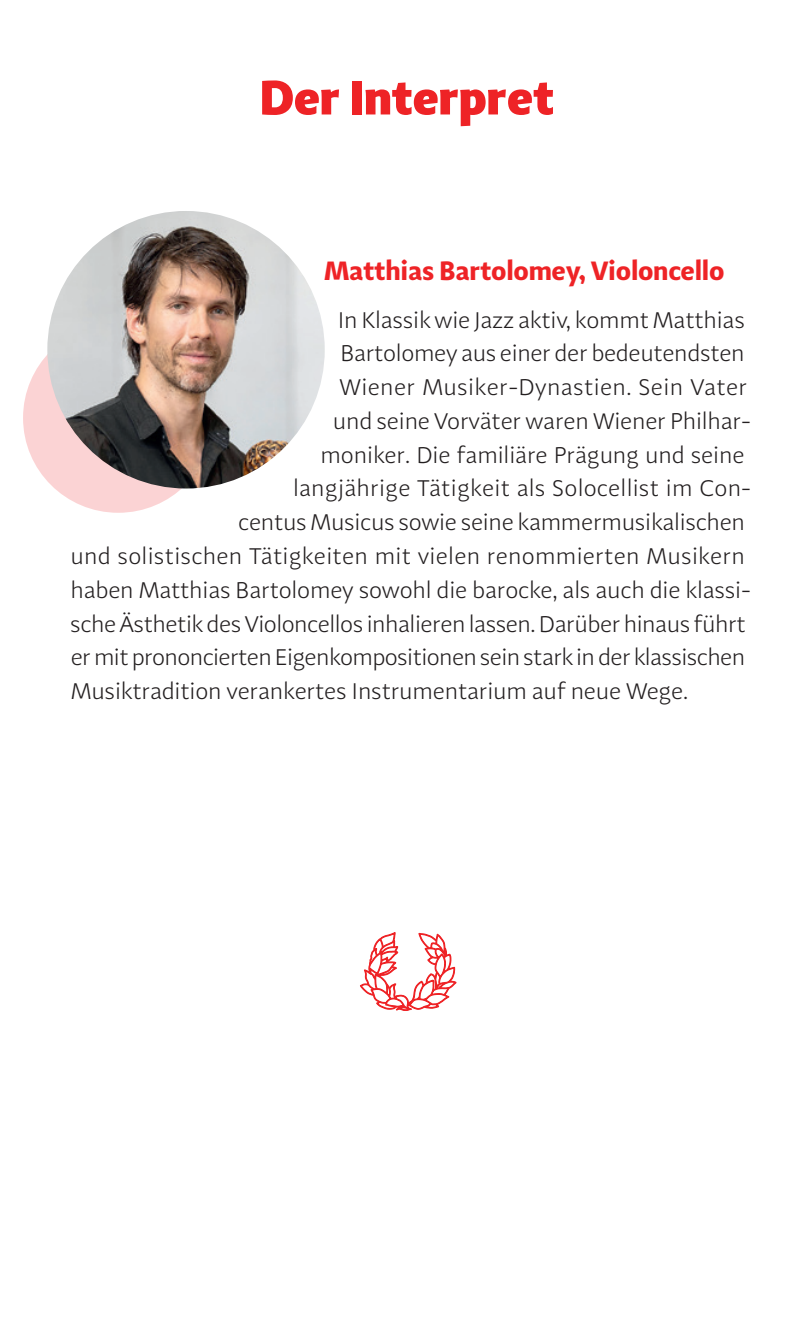
<style>
.page{position:relative;width:808px;height:1319px;background:#fff}
.page>*{position:absolute;margin:0;border:0;box-sizing:border-box;transform-origin:0 0}
.t1{font:800 50px "Adagio Sans";color:#ee2326}
.t2{font:700 27.5px "Adagio Sans";letter-spacing:-.01em;color:#ee2326}
.t3{font:300 23.5px "Adagio Sans";letter-spacing:-.01em;color:#231f20}
.t4{font:300 23.5px "Adagio Sans";letter-spacing:.01em;color:#231f20}
.t5{font:300 23.5px "Adagio Sans";letter-spacing:.015em;color:#231f20}
</style>
<div class="page">
<svg style="left:360px;top:932px;width:96px;height:78px"></svg>
<div style="left:23px;top:323px;width:190px;height:189px;background:#fbd3d4;border-radius:50%"></div>
<img style="left:47px;top:211px;width:278px;height:277px;border-radius:139px">
<h1 class="t1" style="left:260px;top:63px;width:295px">Der Interpret</h1>
<p class="t2" style="left:324px;top:252px;width:402px">Matthias Bartolomey, Violoncello</p>
<p class="t3" style="left:338px;top:305px;width:409px">In Klassik wie Jazz aktiv, kommt Matthias</p>
<p class="t3" style="left:341px;top:339px;width:405px">Bartolomey aus einer der bedeutendsten</p>
<p class="t5" style="left:339px;top:373px;width:409px">Wiener Musiker-Dynastien. Sein Vater</p>
<p class="t3" style="left:333px;top:406px;width:419px">und seine Vorväter waren Wiener Philhar-</p>
<p class="t3" style="left:321px;top:440px;width:425px">moniker. Die familiäre Prägung und seine</p>
<p class="t4" style="left:293px;top:474px;width:459px">langjährige Tätigkeit als Solocellist im Con-</p>
<p class="t3" style="left:238px;top:508px;width:508px">centus Musicus sowie seine kammermusikalischen</p>
<p class="t4" style="left:70px;top:541px;width:676px">und solistischen Tätigkeiten mit vielen renommierten Musikern</p>
<p class="t3" style="left:71px;top:575px;width:682px">haben Matthias Bartolomey sowohl die barocke, als auch die klassi-</p>
<p class="t3" style="left:70px;top:609px;width:677px">sche Ästhetik des Violoncellos inhalieren lassen. Darüber hinaus führt</p>
<p class="t3" style="left:71px;top:643px;width:676px">er mit prononcierten Eigenkompositionen sein stark in der klassischen</p>
<p class="t3" style="left:71px;top:676px;width:619px">Musiktradition verankertes Instrumentarium auf neue Wege.</p>
</div>
